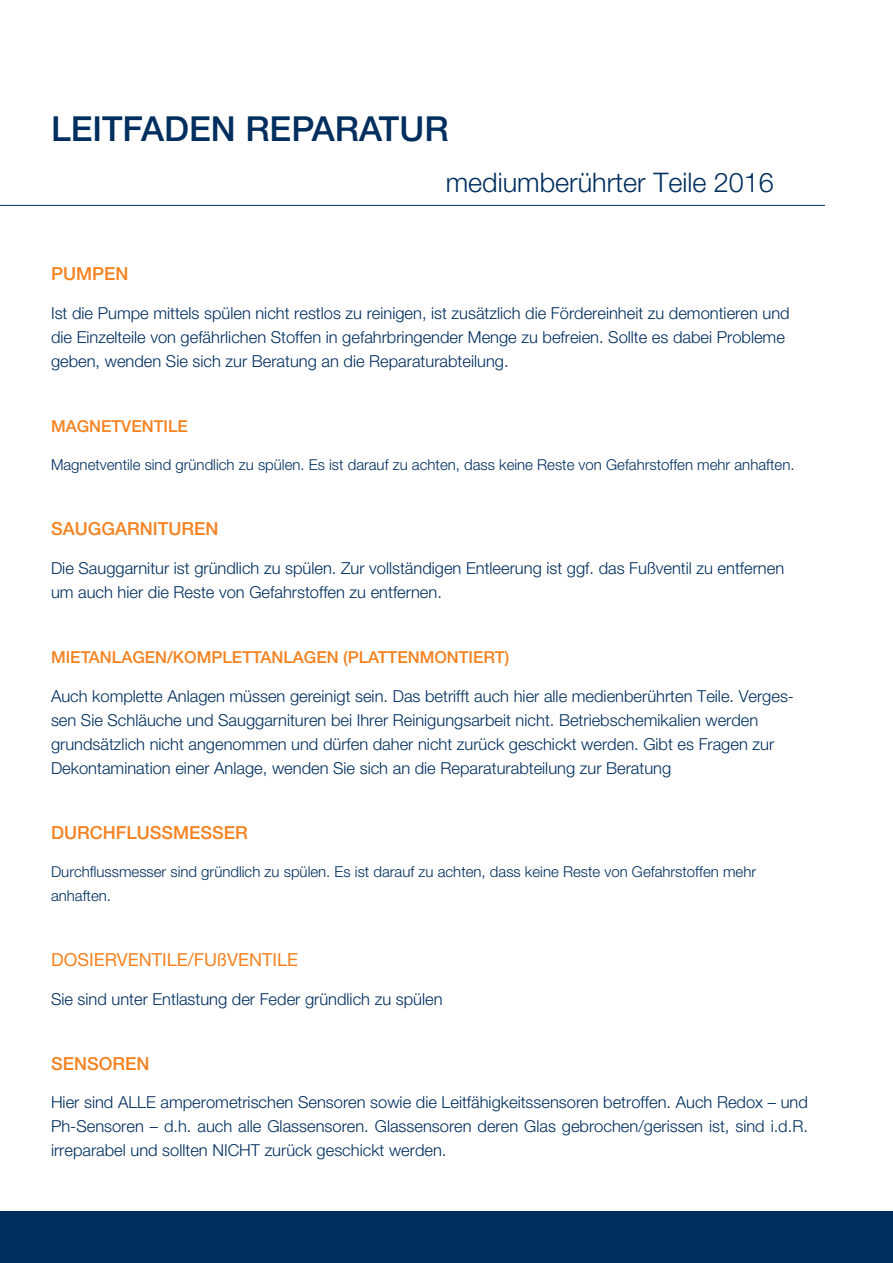
<style>
.page{position:relative;width:893px;height:1263px;background:#fff}
.page>*{position:absolute;margin:0;border:0;box-sizing:border-box;transform-origin:0 0}
.t1{font:500 34.5px "Helvetica Neue";color:#002e5e}
.t2{font:300 27px "Helvetica Neue";color:#002e5e}
.t3{font:500 18px "Helvetica Neue";color:#f58220}
.t4{font:18px "Helvetica Neue";color:#f58220}
.t5{font:300 16.5px/24px "Helvetica Neue";color:#002e5e}
.t6{font:500 16.5px "Helvetica Neue";color:#f58220}
.t7{font:300 15px/24px "Helvetica Neue";color:#002e5e}
</style>
<div class="page">
<hr style="left:0;top:205px;width:825px;height:1px;background:#002e5e">
<div style="left:0;top:1212px;width:893px;height:51px;background:#002e5e"></div>
<h1 class="t1" style="left:51px;top:108px;width:399px">LEITFADEN REPARATUR</h1>
<h2 class="t2" style="left:446px;top:165px;width:330px">mediumberührter Teile 2016</h2>
<p class="t3" style="left:51px;top:263px;width:79px">PUMPEN</p>
<p class="t5" style="left:51px;top:301px;width:740px">Ist die Pumpe mittels spülen nicht restlos zu reinigen, ist zusätzlich die Fördereinheit zu demontieren und die Einzelteile von gefährlichen Stoffen in gefahrbringender Menge zu befreien. Sollte es dabei Probleme geben, wenden Sie sich zur Beratung an die Reparaturabteilung.</p>
<p class="t6" style="left:51px;top:416px;width:138px">MAGNETVENTILE</p>
<p class="t7" style="left:51px;top:453px;width:745px">Magnetventile sind gründlich zu spülen. Es ist darauf zu achten, dass keine Reste von Gefahrstoffen mehr anhaften.</p>
<p class="t3" style="left:51px;top:518px;width:169px">SAUGGARNITUREN</p>
<p class="t5" style="left:51px;top:556px;width:735px">Die Sauggarnitur ist gründlich zu spülen. Zur vollständigen Entleerung ist ggf. das Fußventil zu entfernen um auch hier die Reste von Gefahrstoffen zu entfernen.</p>
<p class="t6" style="left:51px;top:647px;width:460px">MIETANLAGEN/KOMPLETTANLAGEN (PLATTENMONTIERT)</p>
<p class="t5" style="left:51px;top:683px;width:744px">Auch komplette Anlagen müssen gereinigt sein. Das betrifft auch hier alle medienberührten Teile. Verges&shy;sen Sie Schläuche und Sauggarnituren bei Ihrer Reinigungsarbeit nicht. Betriebschemikalien werden grundsätzlich nicht angenommen und dürfen daher nicht zurück geschickt werden. Gibt es Fragen zur Dekontamination einer Anlage, wenden Sie sich an die Reparaturabteilung zur Beratung</p>
<p class="t3" style="left:51px;top:821px;width:198px">DURCHFLUSSMESSER</p>
<p class="t7" style="left:51px;top:859px;width:707px">Durchflussmesser sind gründlich zu spülen. Es ist darauf zu achten, dass keine Reste von Gefahrstoffen mehr anhaften.</p>
<p class="t4" style="left:51px;top:949px;width:248px">DOSIERVENTILE/FUßVENTILE</p>
<p class="t5" style="left:51px;top:986px;width:393px">Sie sind unter Entlastung der Feder gründlich zu spülen</p>
<p class="t3" style="left:51px;top:1052px;width:100px">SENSOREN</p>
<p class="t5" style="left:51px;top:1090px;width:758px;text-align:justify">Hier sind ALLE amperometrischen Sensoren sowie die Leitfähigkeitssensoren betroffen. Auch Redox – und Ph-Sensoren – d.h. auch alle Glassensoren. Glassensoren deren Glas gebrochen/gerissen ist, sind i.d.R. irreparabel und sollten NICHT zurück geschickt werden.</p>
</div>
